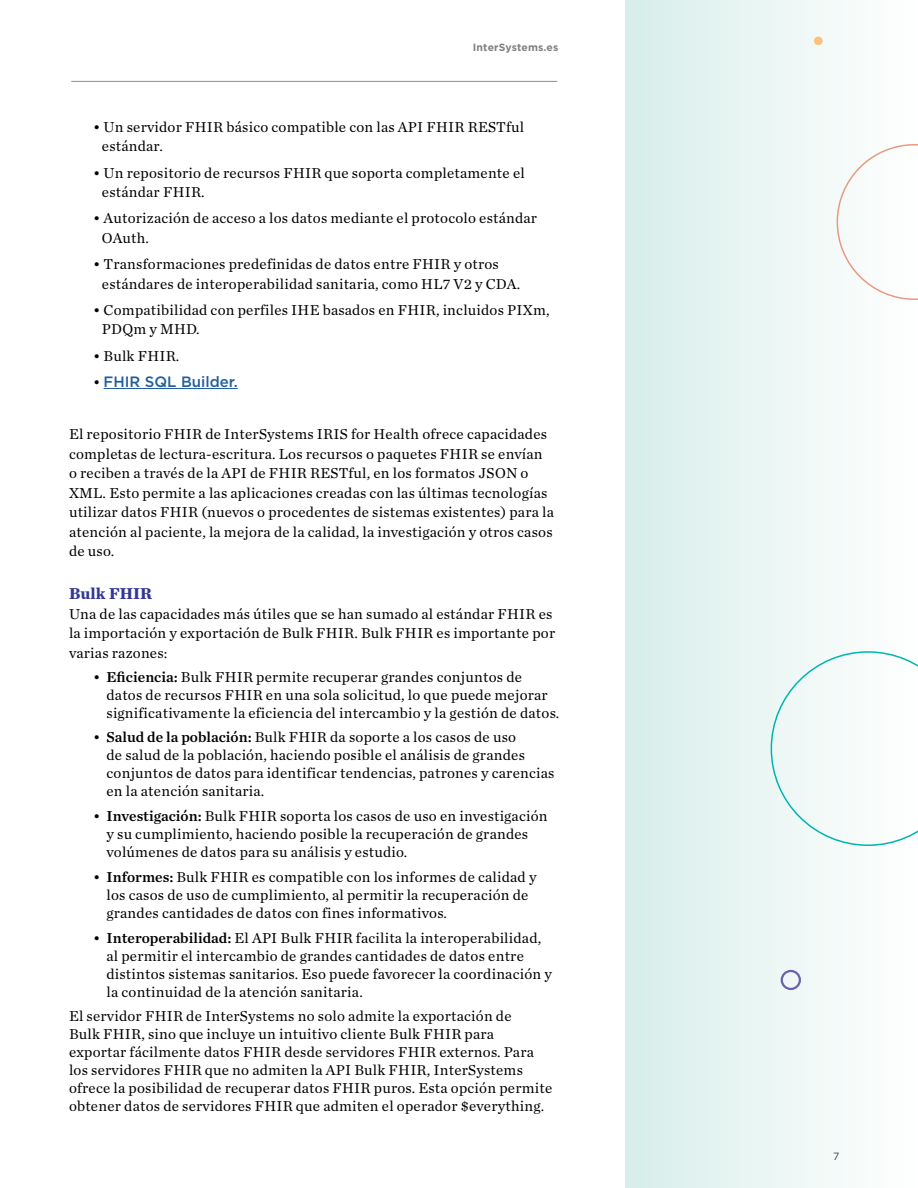
<style>
.page{position:relative;width:918px;height:1188px;background:#fff}
.page>*{position:absolute;margin:0;border:0;box-sizing:border-box;transform-origin:0 0}
.t1{font:700 16.5px "Chronicle Text G2";color:#323795}
.t2{font:15px/18px "Chronicle Text G1";letter-spacing:.015em;color:#000}
.t3{font:500 15px "Gotham";color:#215e9e}
.t4{font:700 10.5px "Gotham";letter-spacing:.015em;color:#808285}
.t5{font:10.5px "Gotham";color:#414042}
.s1{font-family:"Chronicle Text G1";font-weight:400;color:#000}
.s2{font-family:"Chronicle Text G1 Semi"}
</style>
<div class="page">
<div style="left:626px;top:0;width:292px;height:1188px;background:linear-gradient(to right,#d7eeea,#fffffe)"></div>
<svg style="left:771px;top:651px;width:147px;height:195px"></svg>
<div style="left:781px;top:970px;width:20px;height:20px;border:2px solid #6764ad;border-radius:50%"></div>
<div style="left:815px;top:37px;width:7px;height:7px;background:#fdc17c;border-radius:50%"></div>
<div style="left:814px;top:37px;width:9px;height:8px;border:2px solid #fdc17c;border-radius:50%"></div>
<svg style="left:837px;top:144px;width:81px;height:156px"></svg>
<hr style="left:71px;top:81px;width:486px;height:1px;background:#86939e">
<hr style="left:104px;top:388px;width:134px;height:1px;background:#215e9e">
<p class="t4" style="left:473px;top:40px;width:87px">InterSystems.es</p>
<p class="t2" style="left:102px;top:116px;width:424px;line-height:19.5px;text-indent:-9px">• Un servidor FHIR básico compatible con las API FHIR RESTful estándar.</p>
<p class="t2" style="left:102px;top:162px;width:424px;line-height:19.5px;text-indent:-9px">• Un repositorio de recursos FHIR que soporta completamente el estándar FHIR.</p>
<p class="t2" style="left:102px;top:208px;width:437px;line-height:19.5px;text-indent:-9px">• Autorización de acceso a los datos mediante el protocolo estándar<br>OAuth.</p>
<p class="t2" style="left:102px;top:254px;width:420px;line-height:19.5px;text-indent:-9px">• Transformaciones predefinidas de datos entre FHIR y otros estándares de interoperabilidad sanitaria, como HL7 V2 y CDA.</p>
<p class="t2" style="left:102px;top:299px;width:449px;line-height:19.5px;text-indent:-9px">• Compatibilidad con perfiles IHE basados en FHIR, incluidos PIXm,<br>PDQm y MHD.</p>
<p class="t2" style="left:93px;top:346px;width:88px">• Bulk FHIR.</p>
<p class="t3" style="left:93px;top:372px;width:146px"><span class="s1">•</span> FHIR SQL Builder.</p>
<p class="t2" style="left:69px;top:424px;width:486px;line-height:19.5px">El repositorio FHIR de InterSystems IRIS for Health ofrece capacidades completas de lectura-escritura. Los recursos o paquetes FHIR se envían o reciben a través de la API de FHIR RESTful, en los formatos JSON o XML. Esto permite a las aplicaciones creadas con las últimas tecnologías utilizar datos FHIR (nuevos o procedentes de sistemas existentes) para la atención al paciente, la mejora de la calidad, la investigación y otros casos de uso.</p>
<p class="t1" style="left:69px;top:580px;width:84px">Bulk FHIR</p>
<p class="t2" style="left:69px;top:603px;width:488px;line-height:19.5px">Una de las capacidades más útiles que se han sumado al estándar FHIR es la importación y exportación de Bulk FHIR. Bulk FHIR es importante por varias razones:</p>
<p class="t2" style="left:106px;top:667px;width:454px;text-indent:-14px">• <span class="s2">Eficiencia:</span> Bulk FHIR permite recuperar grandes conjuntos de datos de recursos FHIR en una sola solicitud, lo que puede mejorar significativamente la eficiencia del intercambio y la gestión de datos.</p>
<p class="t2" style="left:106px;top:728px;width:450px;text-indent:-14px">• <span class="s2">Salud de la población:</span> Bulk FHIR da soporte a los casos de uso<br>de salud de la población, haciendo posible el análisis de grandes conjuntos de datos para identificar tendencias, patrones y carencias en la atención sanitaria.</p>
<p class="t2" style="left:106px;top:806px;width:443px;text-indent:-14px">• <span class="s2">Investigación:</span> Bulk FHIR soporta los casos de uso en investigación y su cumplimiento, haciendo posible la recuperación de grandes volúmenes de datos para su análisis y estudio.</p>
<p class="t2" style="left:106px;top:867px;width:432px;text-indent:-14px">• <span class="s2">Informes:</span> Bulk FHIR es compatible con los informes de calidad y los casos de uso de cumplimiento, al permitir la recuperación de grandes cantidades de datos con fines informativos.</p>
<p class="t2" style="left:106px;top:928px;width:447px;text-indent:-14px">• <span class="s2">Interoperabilidad:</span> El API Bulk FHIR facilita la interoperabilidad, al permitir el intercambio de grandes cantidades de datos entre distintos sistemas sanitarios. Eso puede favorecer la coordinación y la continuidad de la atención sanitaria.</p>
<p class="t2" style="left:69px;top:1007px;width:485px">El servidor FHIR de InterSystems no solo admite la exportación de<br>Bulk FHIR, sino que incluye un intuitivo cliente Bulk FHIR para exportar fácilmente datos FHIR desde servidores FHIR externos. Para los servidores FHIR que no admiten la API Bulk FHIR, InterSystems ofrece la posibilidad de recuperar datos FHIR puros. Esta opción permite obtener datos de servidores FHIR que admiten el operador $everything.</p>
<p class="t5" style="left:833px;top:1150px;width:8px">7</p>
</div>
